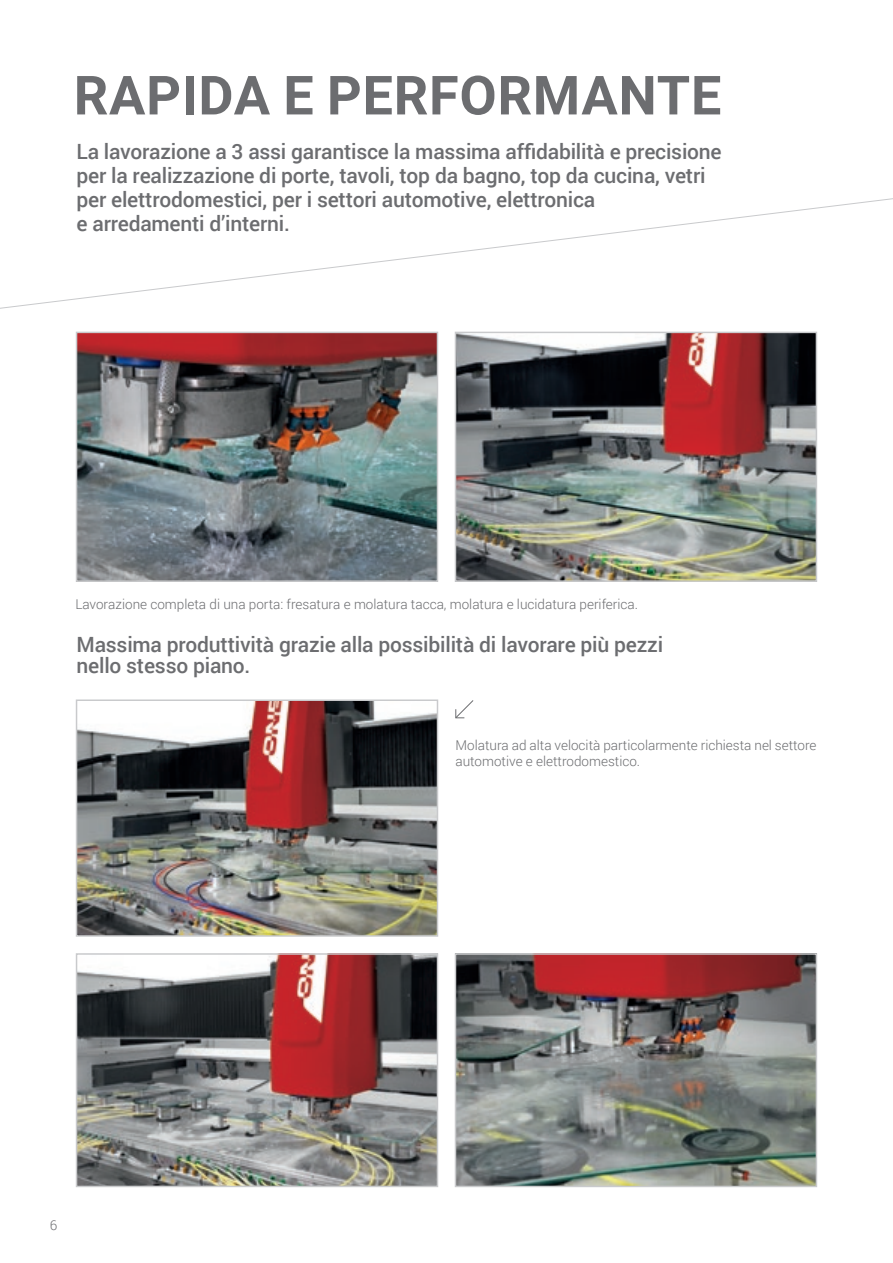
<style>
.page{position:relative;width:893px;height:1263px;background:#fff}
.page>*{position:absolute;margin:0;border:0;box-sizing:border-box;transform-origin:0 0}
._1_TITOLO_GRIGIO{font:700 54px "Roboto";letter-spacing:.015em;color:#6c6d70}
._2_SOTTOTITOLO_ROSSO{font:500 21px "Roboto";letter-spacing:-.01em;color:#6c6d70}
._5_TESTO_9_grigio{font:300 13.5px/16.2px "Roboto";color:#6c6d70}
</style>
<div class="page">
<svg style="left:0;top:198px;width:893px;height:111px"></svg>
<img style="left:79px;top:335px;width:356px;height:244px">
<div style="left:76px;top:332px;width:362px;height:250px;border:2px solid #c9cacc"></div>
<img style="left:458px;top:335px;width:356px;height:244px">
<div style="left:455px;top:332px;width:362px;height:250px;border:2px solid #c9cacc"></div>
<img style="left:79px;top:956px;width:356px;height:228px">
<div style="left:76px;top:953px;width:362px;height:234px;border:2px solid #c9cacc"></div>
<img style="left:458px;top:956px;width:356px;height:228px">
<div style="left:455px;top:953px;width:362px;height:234px;border:2px solid #c9cacc"></div>
<img style="left:79px;top:702px;width:356px;height:232px">
<div style="left:76px;top:699px;width:362px;height:238px;border:2px solid #c9cacc"></div>
<svg style="left:455px;top:700px;width:19px;height:19px"></svg>
<p class="_1_TITOLO_GRIGIO" style="left:74px;top:57px;width:649px">RAPIDA E PERFORMANTE</p>
<p class="_2_SOTTOTITOLO_ROSSO" style="left:77px;top:136px;width:647px">La lavorazione a 3 assi garantisce la massima affidabilità e precisione</p>
<p class="_2_SOTTOTITOLO_ROSSO" style="left:77px;top:160px;width:630px">per la realizzazione di porte, tavoli, top da bagno, top da cucina, vetri</p>
<p class="_2_SOTTOTITOLO_ROSSO" style="left:77px;top:184px;width:520px">per elettrodomestici, per i settori automotive, elettronica</p>
<p class="_2_SOTTOTITOLO_ROSSO" style="left:77px;top:208px;width:215px">e arredamenti d’interni.</p>
<p class="_5_TESTO_9_grigio" style="left:75px;top:595px;width:564px">Lavorazione completa di una porta: fresatura e molatura tacca, molatura e lucidatura periferica.</p>
<p class="_2_SOTTOTITOLO_ROSSO" style="left:77px;top:629px;width:588px">Massima produttività grazie alla possibilità di lavorare più pezzi</p>
<p class="_2_SOTTOTITOLO_ROSSO" style="left:77px;top:650px;width:175px">nello stesso piano.</p>
<p class="_5_TESTO_9_grigio" style="left:455px;top:737px;width:363px">Molatura ad alta velocità particolarmente richiesta nel settore automotive e elettrodomestico.</p>
<p class="_5_TESTO_9_grigio" style="left:50px;top:1216px;width:9px">6</p>
</div>
